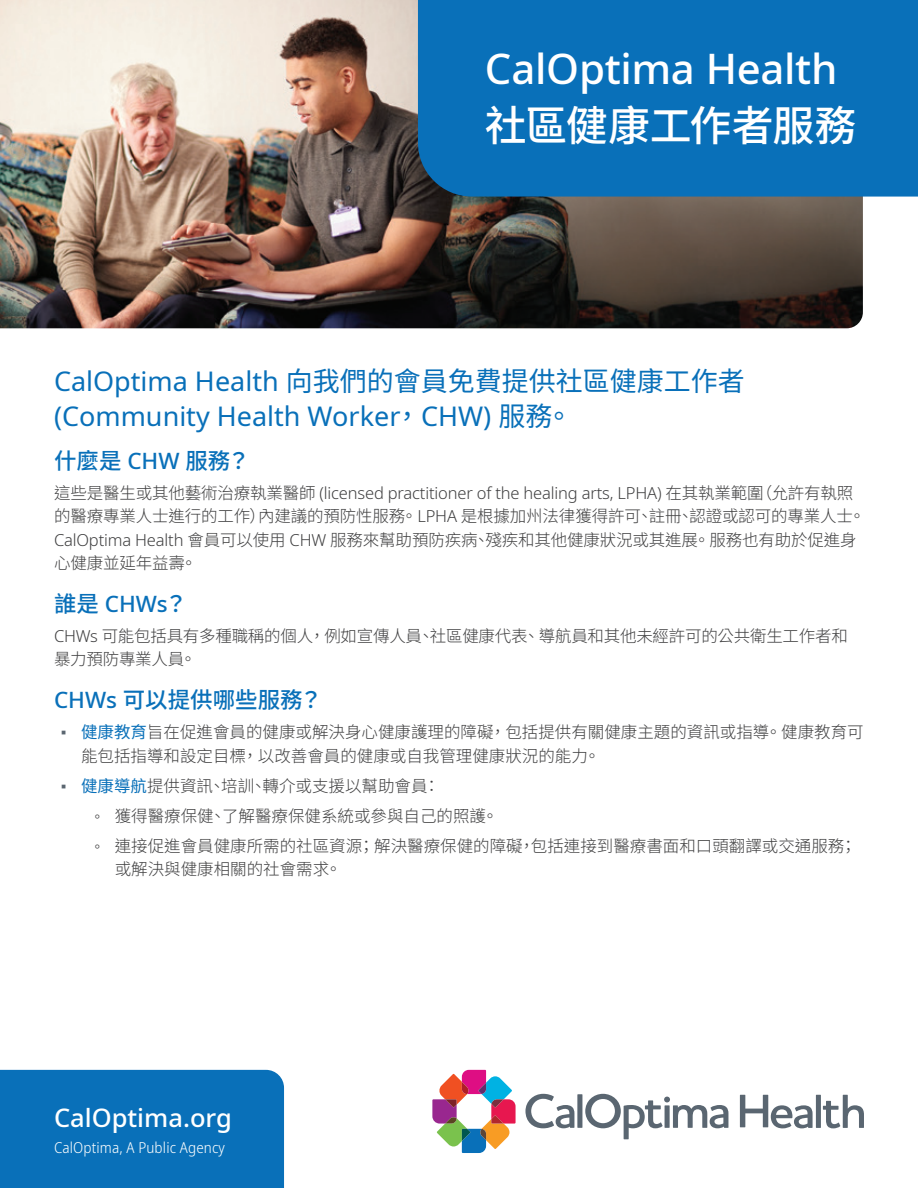
<style>
.page{position:relative;width:918px;height:1188px;background:#fff}
.page>*{position:absolute;margin:0;border:0;box-sizing:border-box;transform-origin:0 0}
.t1{font:500 42px "Noto Sans";letter-spacing:-.01em;color:#fff}
.t2{font:500 42px "Noto Sans TC";letter-spacing:-.015em;color:#fff}
.t3{font:27px "Noto Sans TC";color:#0970b9}
.t4{font:27px "Noto Sans";color:#0970b9}
.t5{font:500 25.5px "Noto Sans";color:#fff}
.t6{font:500 22.5px "Noto Sans TC";color:#0970b9}
.t7{font:500 22.5px "Noto Sans";color:#0970b9}
.t8{font:300 16.5px/23.2px "Noto Sans TC";color:#3e3e3f}
.t9{font:300 16.5px "Noto Sans";letter-spacing:-.01em;color:#3e3e3f}
.t10{font:300 semi-condensed 15px "Noto Sans";letter-spacing:.01em;color:#fff}
.s1{font-family:"Noto Sans"}
.s2{font-family:"Noto Sans TC"}
.s3{font-family:"Arial";font-weight:400;color:#5a6670}
.s4{font-weight:400;color:#0970b9}
.s5{font-family:"Arial";font-weight:400}
</style>
<div class="page">
<img style="left:0;top:0;width:863px;height:328px">
<div style="left:418px;top:0;width:500px;height:197px;background:#0970b9"></div>
<div style="left:0;top:1070px;width:284px;height:118px;background:#0970b9"></div>
<svg style="left:432px;top:1070px;width:84px;height:83px"></svg>
<svg style="left:525px;top:1094px;width:49px;height:34px"></svg>
<div style="left:577px;top:1094px;width:5px;height:34px;background:#5a6671"></div>
<svg style="left:585px;top:1094px;width:143px;height:45px"></svg>
<svg style="left:740px;top:1095px;width:73px;height:33px"></svg>
<div style="left:816px;top:1095px;width:5px;height:33px;background:#5a6671"></div>
<svg style="left:823px;top:1095px;width:41px;height:33px"></svg>
<h1 class="t1" style="left:485px;top:39px;width:354px">CalOptima Health</h1>
<h1 class="t2" style="left:485px;top:102px;width:373px">社區健康工作者服務</h1>
<h2 class="t3" style="left:54px;top:366px;width:692px"><span class="s1">CalOptima Health</span> 向我們的會員免費提供社區健康工作者</h2>
<h2 class="t4" style="left:54px;top:397px;width:520px">(Community Health Worker<span class="s2">，</span>CHW) <span class="s2">服務。</span></h2>
<h3 class="t6" style="left:54px;top:448px;width:197px">什麼是 <span class="s1">CHW</span> 服務？</h3>
<p class="t9" style="left:54px;top:481px;width:801px"><span class="s2">這些是醫生或其他藝術治療執業醫師</span> (licensed practitioner of the healing arts, LPHA) <span class="s2">在其執業範圍（允許有執照</span></p>
<p class="t8" style="left:54px;top:505px;width:813px">的醫療專業人士進行的工作）內建議的預防性服務。<span class="s1">LPHA</span> 是根據加州法律獲得許可、註冊、認證或認可的專業人士。<br><span class="s1">CalOptima Health</span> 會員可以使用 <span class="s1">CHW</span> 服務來幫助預防疾病、殘疾和其他健康狀況或其進展。 服務也有助於促進身心健康並延年益壽。</p>
<h3 class="t7" style="left:54px;top:588px;width:135px"><span class="s2">誰是</span> CHWs<span class="s2">？</span></h3>
<p class="t8" style="left:54px;top:625px;width:795px"><span class="s1">CHWs</span> 可能包括具有多種職稱的個人， 例如宣傳人員、社區健康代表、 導航員和其他未經許可的公共衛生工作者和暴力預防專業人員。</p>
<h3 class="t6" style="left:54px;top:688px;width:270px"><span class="s1">CHWs</span> 可以提供哪些服務？</h3>
<p class="t8" style="left:81px;top:721px;width:784px;text-indent:-20px"><span class="s3">▪</span> <span class="s4">健康教育</span>旨在促進會員的健康或解決身心健康護理的障礙， 包括提供有關健康主題的資訊或指導。 健康教育可能包括指導和設定目標， 以改善會員的健康或自我管理健康狀況的能力。</p>
<p class="t8" style="left:95px;top:771px;width:764px;line-height:30px;text-indent:-34px"><span class="s3">▪</span> <span class="s4">健康導航</span>提供資訊、培訓、轉介或支援以幫助會員：<br><span class="s5">◦</span> 獲得醫療保健、了解醫療保健系統或參與自己的照護。<br><span class="s5">◦</span> 連接促進會員健康所需的社區資源； 解決醫療保健的障礙，包括連接到醫療書面和口頭翻譯或交通服務；</p>
<p class="t8" style="left:115px;top:858px;width:228px">或解決與健康相關的社會需求。</p>
<h3 class="t5" style="left:54px;top:1100px;width:179px">CalOptima.org</h3>
<p class="t10" style="left:54px;top:1137px;width:172px">CalOptima, A Public Agency</p>
</div>
